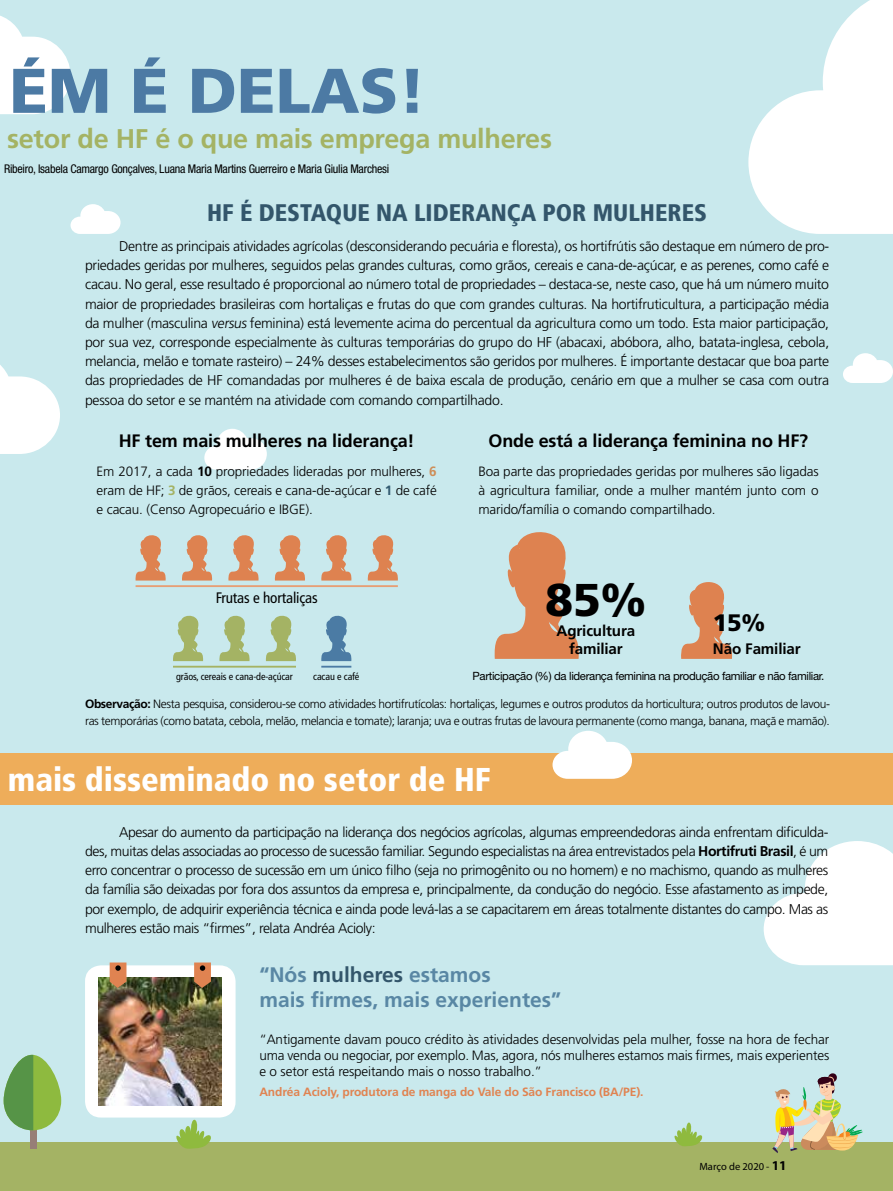
<style>
.page{position:relative;width:893px;height:1191px;background:#c9e9ed}
.page>*{position:absolute;margin:0;border:0;box-sizing:border-box;transform-origin:0 0}
.t1{font:900 63px "Frutiger";color:#4c7aa4}
.t2{font:900 45.9px "Frutiger";color:#000}
.t3{font:900 condensed 33px "Frutiger";color:#fff}
.t4{font:700 27px "Frutiger";letter-spacing:-.01em;color:#a4b364}
.t5{font:900 condensed 24px "Frutiger";color:#33566b}
.t6{font:900 23.85px "Frutiger";color:#000}
.t7{font:700 21px/25.2px "Frutiger";color:#5987a4}
.t8{font:700 18px "Frutiger";letter-spacing:-.01em;color:#000}
.t9{font:700 15.15px/18.1px "Frutiger";letter-spacing:-.01em;color:#000;text-align:center}
.t10{font:condensed 15.15px "Frutiger";letter-spacing:-.01em;color:#000}
.t11{font:300 14.1px/19.2px "Frutiger";letter-spacing:-.025em;color:#000;text-align:justify}
.t12{font:300 13.5px/19.2px "Frutiger";letter-spacing:-.01em;color:#000;text-align:justify}
.t13{font:300 12px/16.5px "Frutiger";letter-spacing:-.03em;color:#000}
.t14{font:condensed 12px "Helvetica Neue";letter-spacing:-.02em;color:#000}
.t15{font:700 12px "Frutiger";letter-spacing:-.01em;color:#e08351}
.t16{font:11.4px "Helvetica Neue";letter-spacing:-.03em;color:#000}
.t17{font:10.5px "Myriad";color:#000}
.t18{font:condensed 10.05px "Frutiger";letter-spacing:-.01em;color:#000}
.s1{font-weight:700}
.s2{font-weight:700;color:#ce8d57}
.s3{font-weight:700;color:#a4b364}
.s4{font-weight:700;color:#315a70}
.s5{color:#33566b}
.s6{font-weight:700;font-size:13.5px}
</style>
<div class="page">
<svg style="left:0;top:15px;width:71px;height:99px"></svg>
<svg style="left:748px;top:0;width:145px;height:234px"></svg>
<svg style="left:0;top:365px;width:60px;height:89px"></svg>
<svg style="left:71px;top:204px;width:50px;height:30px"></svg>
<svg style="left:843px;top:353px;width:50px;height:30px"></svg>
<div style="left:0;top:753px;width:893px;height:51px;background:#eead5a"></div>
<svg style="left:204px;top:429px;width:63px;height:41px"></svg>
<svg style="left:764px;top:841px;width:129px;height:124px"></svg>
<div style="left:85px;top:965px;width:151px;height:152px;background:#fff;border-radius:16px"></div>
<img style="left:99px;top:977px;width:123px;height:128px">
<svg style="left:110px;top:962px;width:16px;height:26px"></svg>
<svg style="left:194px;top:962px;width:17px;height:26px"></svg>
<div style="left:0;top:1142px;width:893px;height:49px;background:#a4b364"></div>
<svg style="left:135px;top:535px;width:31px;height:45px"></svg>
<svg style="left:182px;top:535px;width:30px;height:45px"></svg>
<svg style="left:228px;top:535px;width:31px;height:45px"></svg>
<svg style="left:275px;top:535px;width:30px;height:45px"></svg>
<svg style="left:321px;top:535px;width:31px;height:45px"></svg>
<svg style="left:367px;top:535px;width:31px;height:45px"></svg>
<hr style="left:136px;top:585px;width:262px;height:2px;background:#e79e75">
<svg style="left:173px;top:615px;width:30px;height:46px"></svg>
<svg style="left:219px;top:615px;width:31px;height:46px"></svg>
<svg style="left:266px;top:615px;width:30px;height:46px"></svg>
<svg style="left:321px;top:615px;width:31px;height:46px"></svg>
<hr style="left:173px;top:666px;width:123px;height:1px;background:#a5b363">
<hr style="left:321px;top:666px;width:30px;height:1px;background:#4b7ba4">
<svg style="left:494px;top:532px;width:85px;height:127px"></svg>
<svg style="left:681px;top:582px;width:51px;height:77px"></svg>
<svg style="left:552px;top:731px;width:80px;height:48px"></svg>
<img style="left:772px;top:1073px;width:91px;height:80px">
<svg style="left:172px;top:1117px;width:43px;height:32px"></svg>
<svg style="left:674px;top:1122px;width:29px;height:24px"></svg>
<div style="left:30px;top:1129px;width:7px;height:19px;background:#977e77"></div>
<svg style="left:4px;top:1054px;width:57px;height:76px"></svg>
<h1 class="t1" style="left:9px;top:53px;width:418px">ÉM É DELAS!</h1>
<h3 class="t4" style="left:7px;top:123px;width:546px">setor de HF é o que mais emprega mulheres</h3>
<p class="t14" style="left:4px;top:162px;width:387px">Ribeiro, Isabela Camargo Gonçalves, Luana Maria Martins Guerreiro e Maria Giulia Marchesi</p>
<h3 class="t5" style="left:207px;top:198px;width:501px">HF É DESTAQUE NA LIDERANÇA POR MULHERES</h3>
<p class="t11" style="left:85px;top:236px;width:746px;text-indent:34px">Dentre as principais atividades agrícolas (desconsiderando pecuária e floresta), os hortifrútis são destaque em número de pro&shy;priedades geridas por mulheres, seguidos pelas grandes culturas, como grãos, cereais e cana-de-açúcar, e as perenes, como café e cacau. No geral, esse resultado é proporcional ao número total de propriedades – destaca-se, neste caso, que há um número muito maior de propriedades brasileiras com hortaliças e frutas do que com grandes culturas. Na hortifruticultura, a participação média da mulher (masculina versus feminina) está levemente acima do percentual da agricultura como um todo. Esta maior participação, por sua vez, corresponde especialmente às culturas temporárias do grupo do HF (abacaxi, abóbora, alho, batata-inglesa, cebola, melancia, melão e tomate rasteiro) – 24% desses estabelecimentos são geridos por mulheres. É importante destacar que boa parte das propriedades de HF comandadas por mulheres é de baixa escala de produção, cenário em que a mulher se casa com outra pessoa do setor e se mantém na atividade com comando compartilhado.</p>
<p class="t8" style="left:119px;top:430px;width:297px">HF tem mais mulheres na liderança!</p>
<p class="t8" style="left:489px;top:430px;width:321px">Onde está a liderança feminina no HF?</p>
<p class="t12" style="left:97px;top:462px;width:342px">Em 2017, a cada <span class="s1">10</span> propriedades lideradas por mulheres, <span class="s2">6 </span>eram de HF; <span class="s3">3</span> de grãos, cereais e cana-de-açúcar e <span class="s4">1</span> de café e cacau. (Censo Agropecuário e IBGE).</p>
<p class="t12" style="left:478px;top:462px;width:342px">Boa parte das propriedades geridas por mulheres são ligadas à agricultura familiar, onde a mulher mantém junto com o marido/família o comando compartilhado.</p>
<p class="t10" style="left:216px;top:588px;width:103px">Frutas e hortaliças</p>
<p class="t18" style="left:176px;top:670px;width:118px">grãos, cereais e cana-de-açúcar</p>
<p class="t18" style="left:313px;top:670px;width:48px">cacau e café</p>
<h2 class="t2" style="left:545px;top:572px;width:103px">85%</h2>
<p class="t9" style="left:557px;top:621px;width:80px">Agricultura familiar</p>
<h3 class="t6" style="left:713px;top:608px;width:54px">15%</h3>
<p class="t9" style="left:713px;top:639px;width:89px">Não Familiar</p>
<p class="t16" style="left:473px;top:669px;width:353px">Participação (%) da liderança feminina na produção familiar e não familiar.</p>
<p class="t13" style="left:85px;top:695px;width:746px"><span class="s1">Observação:</span> Nesta pesquisa, considerou-se como atividades hortifrutícolas: hortaliças, legumes e outros produtos da horticultura; outros produtos de lavou&shy;ras temporárias (como batata, cebola, melão, melancia e tomate); laranja; uva e outras frutas de lavoura permanente (como manga, banana, maçã e mamão).</p>
<h3 class="t3" style="left:8px;top:760px;width:484px">mais disseminado no setor de HF</h3>
<p class="t11" style="left:85px;top:822px;width:745px;text-indent:34px">Apesar do aumento da participação na liderança dos negócios agrícolas, algumas empreendedoras ainda enfrentam dificulda&shy;des, muitas delas associadas ao processo de sucessão familiar. Segundo especialistas na área entrevistados pela <span class="s1">Hortifruti Brasil</span>, é um erro concentrar o processo de sucessão em um único filho (seja no primogênito ou no homem) e no machismo, quando as mulheres da família são deixadas por fora dos assuntos da empresa e, principalmente, da condução do negócio. Esse afastamento as impede, por exemplo, de adquirir experiência técnica e ainda pode levá-las a se capacitarem em áreas totalmente distantes do campo. Mas as mulheres estão mais “firmes”, relata Andréa Acioly:</p>
<h3 class="t7" style="left:259px;top:961px;width:303px">“Nós <span class="s5">mulheres</span> estamos<br>mais firmes, mais experientes”</h3>
<p class="t12" style="left:259px;top:1031px;width:571px;line-height:16.2px">“Antigamente davam pouco crédito às atividades desenvolvidas pela mulher, fosse na hora de fechar uma venda ou negociar, por exemplo. Mas, agora, nós mulheres estamos mais firmes, mais experientes e o setor está respeitando mais o nosso trabalho.”</p>
<p class="t15" style="left:259px;top:1085px;width:386px">Andréa Acioly, produtora de manga do Vale do São Francisco (BA/PE).</p>
<p class="t17" style="left:699px;top:1161px;width:89px">Março de 2020 - <span class="s6">11</span></p>
</div>
